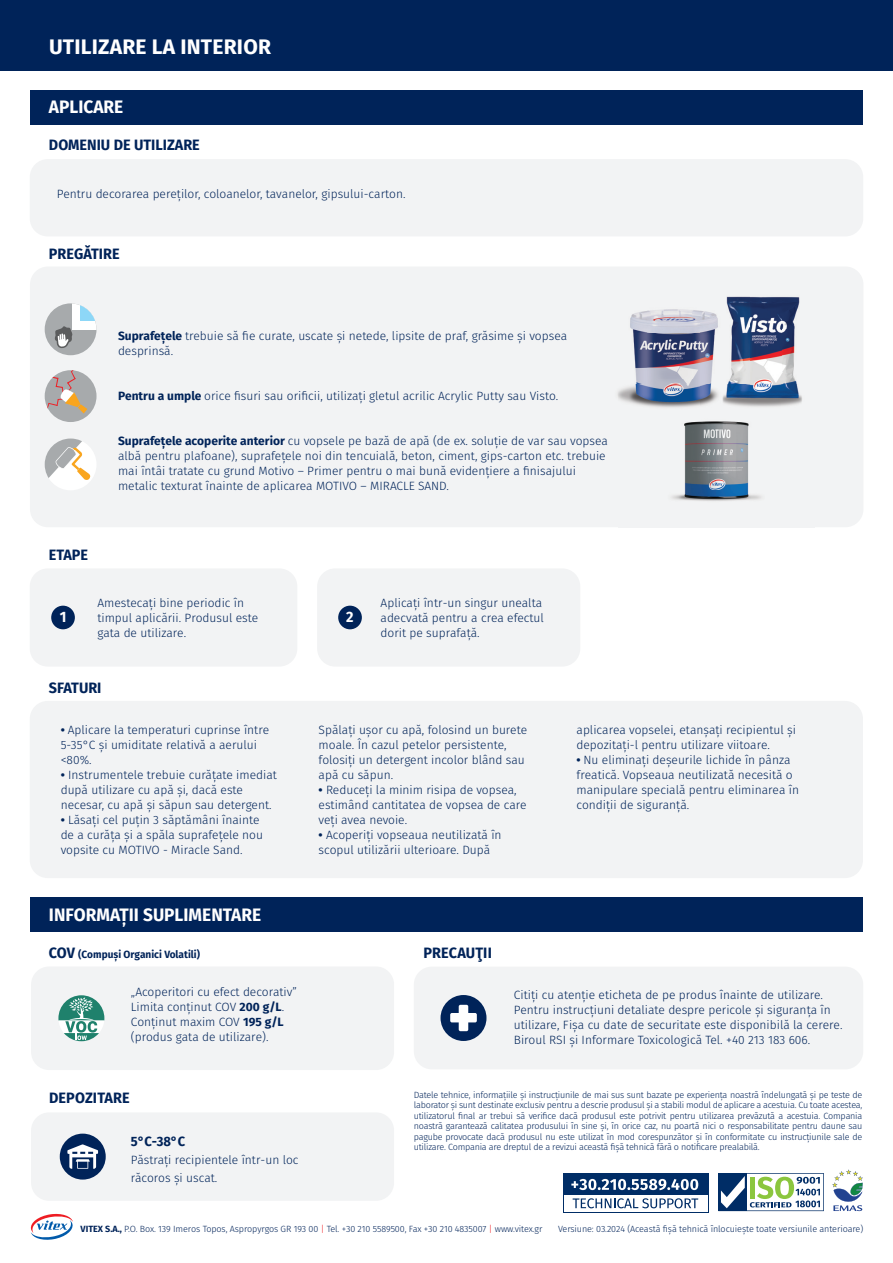
<style>
.page{position:relative;width:893px;height:1263px;background:#fff}
.page>*{position:absolute;margin:0;border:0;box-sizing:border-box;transform-origin:0 0}
.t1{font:700 21px "Fira Sans";letter-spacing:.01em;color:#fff}
.t2{font:700 18px "Fira Sans";color:#fff;scale:.96 1}
.t3{font:700 15px "Fira Sans";color:#002359;scale:.96 1}
.t4{font:700 15px "Fira Sans";color:#fff;scale:.96 1}
.t5{font:700 13.5px "Fira Sans";color:#002359;scale:.96 1}
.t6{font:300 12px/15px "Fira Sans";color:#002359}
.t7{font:700 10.5px "Fira Sans";color:#002359;scale:.96 1}
.t8{font:300 9px/10.5px "Fira Sans";letter-spacing:-.01em;color:#002359;text-align:justify}
.s1{font-weight:700}
.s2{font-size:15px}
.s3{color:#ee1d23}
</style>
<div class="page">
<div style="left:30px;top:90px;width:833px;height:34px;background:#002359"></div>
<div style="left:0;top:0;width:893px;height:70px;background:#002359"></div>
<div style="left:30px;top:159px;width:833px;height:77px;background:#f2f3f4;border-radius:18px"></div>
<div style="left:30px;top:266px;width:833px;height:261px;background:#f2f3f4;border-radius:18px"></div>
<div style="left:30px;top:701px;width:833px;height:177px;background:#f2f3f4;border-radius:18px"></div>
<div style="left:30px;top:568px;width:267px;height:98px;background:#f2f3f4;border-radius:18px"></div>
<div style="left:317px;top:568px;width:263px;height:98px;background:#f2f3f4;border-radius:18px"></div>
<div style="left:51px;top:606px;width:24px;height:23px;background:#002359;border-radius:50%"></div>
<div style="left:338px;top:606px;width:24px;height:23px;background:#002359;border-radius:50%"></div>
<svg style="left:45px;top:438px;width:51px;height:52px"></svg>
<div style="left:45px;top:303px;width:52px;height:52px;background:#a7aaac;border-radius:26px"></div>
<div style="left:73px;top:303px;width:24px;height:27px;background:#fff"></div>
<svg style="left:80px;top:303px;width:17px;height:17px"></svg>
<svg style="left:54px;top:326px;width:19px;height:22px"></svg>
<div style="left:45px;top:370px;width:52px;height:52px;background:#a7aaac;border-radius:26px"></div>
<svg style="left:46px;top:370px;width:41px;height:44px"></svg>
<div style="left:30px;top:898px;width:833px;height:34px;background:#002359"></div>
<div style="left:31px;top:966px;width:363px;height:104px;background:#f2f3f4;border-radius:18px"></div>
<svg style="left:58px;top:995px;width:46px;height:46px"></svg>
<div style="left:31px;top:1112px;width:363px;height:89px;background:#f2f3f4;border-radius:18px"></div>
<div style="left:60px;top:1133px;width:46px;height:46px;background:#002359;border-radius:50%"></div>
<svg style="left:67px;top:1144px;width:31px;height:25px"></svg>
<svg style="left:30px;top:1213px;width:43px;height:27px"></svg>
<div style="left:414px;top:967px;width:449px;height:102px;background:#f2f3f4;border-radius:18px"></div>
<div style="left:441px;top:995px;width:45px;height:46px;background:#002359;border-radius:50%"></div>
<svg style="left:450px;top:1005px;width:27px;height:26px"></svg>
<svg style="left:718px;top:1173px;width:106px;height:38px"></svg>
<svg style="left:832px;top:1169px;width:31px;height:42px"></svg>
<div style="left:563px;top:1173px;width:145px;height:39px;background:#002d66"></div>
<div style="left:564px;top:1195px;width:143px;height:16px;background:#fff"></div>
<svg style="left:573px;top:1198px;width:125px;height:10px"></svg>
<svg style="left:571px;top:1179px;width:127px;height:11px"></svg>
<img style="left:630px;top:309px;width:71px;height:71px">
<img style="left:617px;top:380px;width:30px;height:16px">
<img style="left:647px;top:380px;width:54px;height:4px">
<img style="left:618px;top:453px;width:196px;height:75px">
<img style="left:684px;top:426px;width:32px;height:27px">
<img style="left:716px;top:426px;width:33px;height:27px">
<img style="left:618px;top:384px;width:88px;height:42px">
<img style="left:706px;top:421px;width:43px;height:5px">
<img style="left:749px;top:296px;width:51px;height:34px">
<img style="left:749px;top:330px;width:48px;height:77px">
<img style="left:701px;top:296px;width:48px;height:120px">
<img style="left:782px;top:384px;width:20px;height:23px">
<h1 class="t1" style="left:49px;top:32px;width:223px">UTILIZARE LA INTERIOR</h1>
<h2 class="t2" style="left:49px;top:94px;width:79px">APLICARE</h2>
<p class="t3" style="left:49px;top:134px;width:159px">DOMENIU DE UTILIZARE</p>
<p class="t6" style="left:57px;top:187px;width:350px">Pentru decorarea pereților, coloanelor, tavanelor, gipsului-carton.</p>
<p class="t3" style="left:49px;top:243px;width:75px">PREGĂTIRE</p>
<p class="t3" style="left:49px;top:544px;width:42px">ETAPE</p>
<p class="t6" style="left:118px;top:329px;width:451px"><span class="s1">Suprafețele</span> trebuie să fie curate, uscate și netede, lipsite de praf, grăsime și vopsea desprinsă.</p>
<p class="t6" style="left:118px;top:389px;width:442px"><span class="s1">Pentru a umple</span> orice fisuri sau orificii, utilizați gletul acrilic Acrylic Putty sau Visto.</p>
<p class="t6" style="left:118px;top:434px;width:491px"><span class="s1">Suprafețele acoperite anterior</span> cu vopsele pe bază de apă (de ex. soluție de var sau vopsea albă pentru plafoane), suprafețele noi din tencuială, beton, ciment, gips-carton etc. trebuie mai întâi tratate cu grund Motivo – Primer pentru o mai bună evidențiere a finisajului metalic texturat înainte de aplicarea MOTIVO – MIRACLE SAND.</p>
<p class="t6" style="left:97px;top:596px;width:162px">Amestecați bine periodic în timpul aplicării. Produsul este gata de utilizare.</p>
<p class="t6" style="left:381px;top:596px;width:165px">Aplicați într-un singur unealta adecvată pentru a crea efectul dorit pe suprafață.</p>
<p class="t4" style="left:60px;top:606px;width:8px">1</p>
<p class="t4" style="left:346px;top:606px;width:9px">2</p>
<p class="t3" style="left:49px;top:677px;width:56px">SFATURI</p>
<p class="t6" style="left:61px;top:723px;width:210px"><span class="s1">•</span> Aplicare la temperaturi cuprinse între<br>5-35°C și umiditate relativă a aerului &lt;80%.</p>
<p class="t6" style="left:61px;top:768px;width:218px"><span class="s1">•</span> Instrumentele trebuie curățate imediat după utilizare cu apă și, dacă este necesar, cu apă și săpun sau detergent.</p>
<p class="t6" style="left:61px;top:813px;width:204px"><span class="s1">•</span> Lăsați cel puțin 3 săptămâni înainte de a curăța și a spăla suprafețele nou vopsite cu MOTIVO - Miracle Sand.</p>
<p class="t6" style="left:319px;top:723px;width:210px">Spălați ușor cu apă, folosind un burete moale. În cazul petelor persistente, folosiți un detergent incolor blând sau apă cu săpun.</p>
<p class="t6" style="left:319px;top:783px;width:209px"><span class="s1">•</span> Reduceți la minim risipa de vopsea, estimând cantitatea de vopsea de care veți avea nevoie.</p>
<p class="t6" style="left:319px;top:828px;width:184px"><span class="s1">•</span> Acoperiți vopseaua neutilizată în scopul utilizării ulterioare. După</p>
<p class="t6" style="left:577px;top:723px;width:221px">aplicarea vopselei, etanșați recipientul și depozitați-l pentru utilizare viitoare.</p>
<p class="t6" style="left:577px;top:753px;width:224px"><span class="s1">•</span> Nu eliminați deșeurile lichide în pânza freatică. Vopseaua neutilizată necesită o manipulare specială pentru eliminarea în condiții de siguranță.</p>
<h2 class="t2" style="left:49px;top:902px;width:222px">INFORMAȚII SUPLIMENTARE</h2>
<p class="t7" style="left:49px;top:946px;width:159px"><span class="s2">COV</span> (Compuși Organici Volatili)</p>
<p class="t6" style="left:131px;top:985px;width:168px">„Acoperitori cu efect decorativ”<br>Limita conținut COV <span class="s1">200 g/L</span>.<br>Conținut maxim COV <span class="s1">195 g/L </span>(produs gata de utilizare).</p>
<p class="t3" style="left:49px;top:1087px;width:85px">DEPOZITARE</p>
<p class="t5" style="left:131px;top:1132px;width:58px">5°C-38°C</p>
<p class="t6" style="left:131px;top:1152px;width:169px;line-height:18px">Păstrați recipientele într-un loc răcoros și uscat.</p>
<p class="t3" style="left:423px;top:943px;width:73px">PRECAUŢII</p>
<p class="t6" style="left:514px;top:988px;width:330px">Citiți cu atenție eticheta de pe produs înainte de utilizare.<br>Pentru instrucțiuni detaliate despre pericole și siguranța în utilizare, Fișa cu date de securitate este disponibilă la cerere.<br>Biroul RSI și Informare Toxicologică Tel. +40 213 183 606.</p>
<p class="t8" style="left:414px;top:1090px;width:450px">Datele tehnice, informațiile și instrucțiunile de mai sus sunt bazate pe experiența noastră îndelungată și pe teste de laborator și sunt destinate exclusiv pentru a descrie produsul și a stabili modul de aplicare a acestuia. Cu toate acestea, utilizatorul final ar trebui să verifice dacă produsul este potrivit pentru utilizarea prevăzută a acestuia. Compania noastră garantează calitatea produsului în sine și, în orice caz, nu poartă nici o responsabilitate pentru daune sau pagube provocate dacă produsul nu este utilizat în mod corespunzător și în conformitate cu instrucțiunile sale de utilizare. Compania are dreptul de a revizui această fișă tehnică fără o notificare prealabilă.</p>
<p class="t8" style="left:81px;top:1225px;width:463px"><span class="s1">VITEX S.A.,</span> P.O. Box. 139 Imeros Topos, Aspropyrgos GR 193 00 <span class="s3">|</span> Τel. +30 210 5589500, Fax +30 210 4835007 <span class="s3">|</span> www.vitex.gr</p>
<p class="t8" style="left:558px;top:1225px;width:307px">Versiune: 03.2024 (Această fișă tehnică înlocuiește toate versiunile anterioare)</p>
</div>
